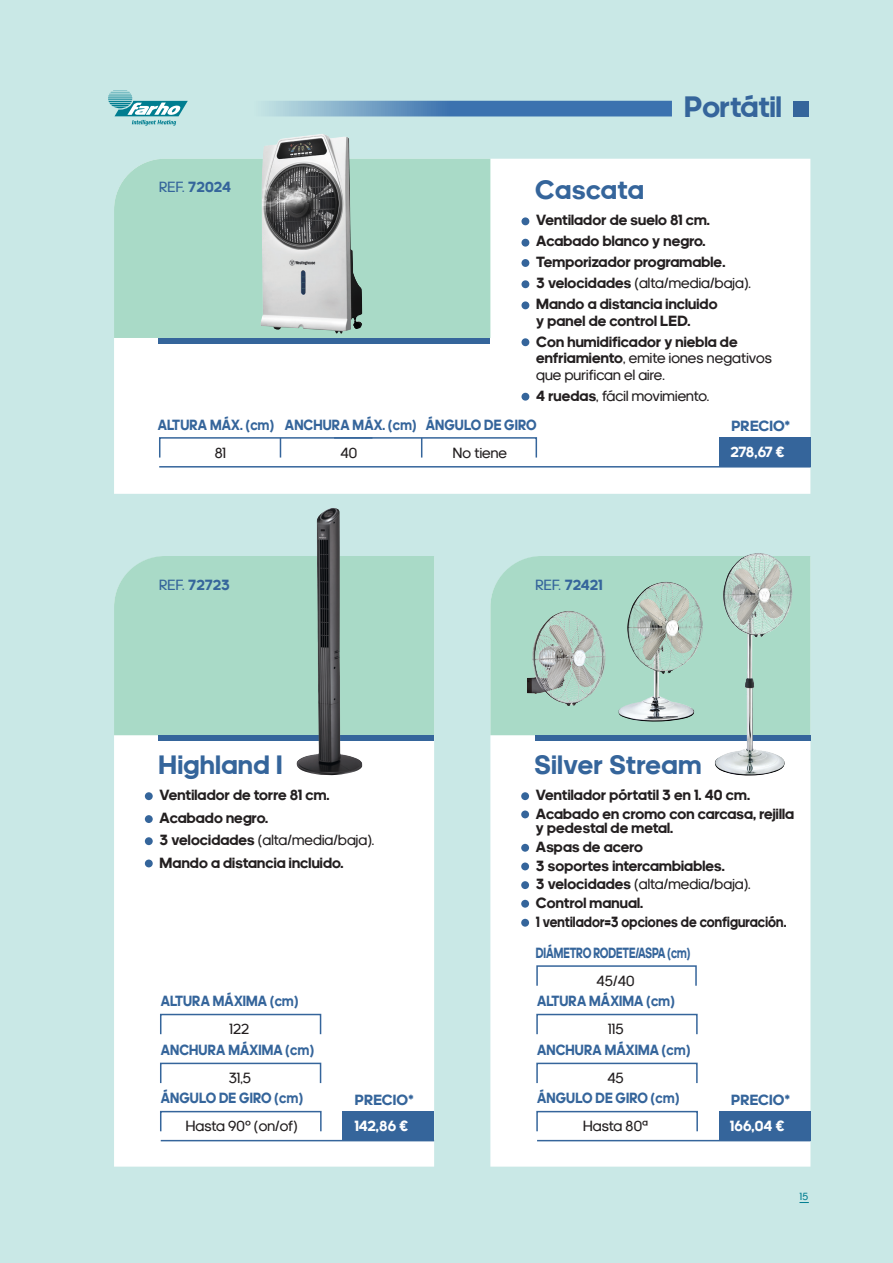
<style>
.page{position:relative;width:893px;height:1263px;background:#c9e8e6}
.page>*{position:absolute;margin:0;border:0;box-sizing:border-box;transform-origin:0 0}
.t1{font:700 30px "adineue PRO";color:#35659b}
.t2{font:700 27px "adineue PRO";letter-spacing:.025em;color:#35659b}
.t3{font:700 15px/18.8px "adineue PRO";letter-spacing:.01em;color:#231f20}
.t4{font:700 15px "adineue PRO";letter-spacing:.01em;color:#35659b;scale:.9 1}
.t5{font:15px/16.5px "adineue PRO";letter-spacing:.01em;color:#231f20}
.t6{font:700 15px "adineue PRO";letter-spacing:.01em;color:#35659b}
.t7{font:700 15px "adineue PRO";letter-spacing:-.01em;color:#35659b;scale:.75 1}
.t8{font:700 15px "adineue PRO";letter-spacing:.01em;color:#fff}
.t9{font:10.5px "adineue PRO";color:#007d90}
.s1{font-weight:400}
.s2{font-weight:700}
</style>
<div class="page">
<svg style="left:267px;top:101px;width:405px;height:15px;background:#598aba"></svg>
<div style="left:793px;top:101px;width:16px;height:15px;background:#35659b"></div>
<svg style="left:108px;top:90px;width:80px;height:36px"></svg>
<div style="left:490px;top:735px;width:320px;height:431px;background:#fff"></div>
<div style="left:490px;top:556px;width:320px;height:179px;background:#a9dac7"></div>
<div style="left:521px;top:792px;width:8px;height:8px;background:#35659b;border-radius:50%"></div>
<div style="left:521px;top:810px;width:8px;height:8px;background:#35659b;border-radius:50%"></div>
<div style="left:521px;top:844px;width:8px;height:8px;background:#35659b;border-radius:50%"></div>
<div style="left:521px;top:862px;width:8px;height:8px;background:#35659b;border-radius:50%"></div>
<div style="left:521px;top:881px;width:8px;height:8px;background:#35659b;border-radius:50%"></div>
<div style="left:521px;top:900px;width:8px;height:8px;background:#35659b;border-radius:50%"></div>
<div style="left:521px;top:919px;width:8px;height:8px;background:#35659b;border-radius:50%"></div>
<div style="left:535px;top:735px;width:275px;height:6px;background:#35659b"></div>
<div style="left:114px;top:735px;width:320px;height:431px;background:#fff"></div>
<div style="left:114px;top:556px;width:320px;height:179px;background:#a9dac7"></div>
<div style="left:145px;top:792px;width:8px;height:8px;background:#35659b;border-radius:50%"></div>
<div style="left:145px;top:815px;width:8px;height:8px;background:#35659b;border-radius:50%"></div>
<div style="left:145px;top:859px;width:8px;height:8px;background:#35659b;border-radius:50%"></div>
<div style="left:145px;top:837px;width:8px;height:8px;background:#35659b;border-radius:50%"></div>
<div style="left:159px;top:735px;width:275px;height:6px;background:#35659b"></div>
<div style="left:342px;top:1111px;width:92px;height:30px;background:#35659b"></div>
<div style="left:160px;top:1014px;width:161px;height:21px;border:2px solid #35659b"></div>
<div style="left:160px;top:1063px;width:161px;height:21px;border:2px solid #35659b"></div>
<div style="left:160px;top:1111px;width:162px;height:21px;border:2px solid #35659b"></div>
<hr style="left:161px;top:1140px;width:273px;height:1px;background:#35659b">
<div style="left:719px;top:1111px;width:91px;height:30px;background:#35659b"></div>
<div style="left:536px;top:1014px;width:162px;height:21px;border:2px solid #35659b"></div>
<div style="left:536px;top:1063px;width:162px;height:21px;border:2px solid #35659b"></div>
<div style="left:536px;top:965px;width:161px;height:21px;border:2px solid #35659b"></div>
<div style="left:536px;top:1111px;width:162px;height:21px;border:2px solid #35659b"></div>
<hr style="left:537px;top:1140px;width:273px;height:1px;background:#35659b">
<div style="left:114px;top:159px;width:696px;height:335px;background:#fff"></div>
<div style="left:114px;top:159px;width:376px;height:179px;background:#a9dac7"></div>
<div style="left:521px;top:217px;width:8px;height:8px;background:#35659b;border-radius:50%"></div>
<div style="left:521px;top:259px;width:8px;height:8px;background:#35659b;border-radius:50%"></div>
<div style="left:521px;top:239px;width:8px;height:8px;background:#35659b;border-radius:50%"></div>
<div style="left:521px;top:280px;width:8px;height:8px;background:#35659b;border-radius:50%"></div>
<div style="left:521px;top:301px;width:8px;height:8px;background:#35659b;border-radius:50%"></div>
<div style="left:521px;top:338px;width:8px;height:8px;background:#35659b;border-radius:50%"></div>
<div style="left:521px;top:393px;width:8px;height:8px;background:#35659b;border-radius:50%"></div>
<div style="left:159px;top:338px;width:331px;height:6px;background:#35659b"></div>
<svg style="left:158px;top:436px;width:380px;height:23px;background:#eef2f6"></svg>
<div style="left:719px;top:437px;width:92px;height:30px;background:#35659b"></div>
<hr style="left:159px;top:466px;width:652px;height:1px;background:#35659b">
<img style="left:260px;top:134px;width:103px;height:200px">
<img style="left:297px;top:508px;width:65px;height:267px">
<img style="left:715px;top:553px;width:78px;height:223px">
<img style="left:618px;top:582px;width:85px;height:140px">
<img style="left:527px;top:611px;width:78px;height:95px">
<p class="t6" style="left:159px;top:178px;width:73px"><span class="s1">REF.</span> 72024</p>
<h1 class="t1" style="left:684px;top:89px;width:99px">Portátil</h1>
<h2 class="t2" style="left:535px;top:174px;width:110px">Cascata</h2>
<p class="t3" style="left:536px;top:209px;width:216px;line-height:21px">Ventilador de suelo 81 cm.<br>Acabado blanco y negro.<br>Temporizador programable.<br>3 velocidades <span class="s1">(alta/media/baja).<br></span>Mando a distancia incluido</p>
<p class="t3" style="left:536px;top:310px;width:203px;line-height:21px">y panel de control LED.<br>Con humidificador y niebla de</p>
<p class="t5" style="left:536px;top:350px;width:237px"><span class="s2">enfriamiento</span>, emite iones negativos que purifican el aire.</p>
<p class="t5" style="left:536px;top:387px;width:174px"><span class="s2">4 ruedas</span>, fácil movimiento.</p>
<p class="t4" style="left:158px;top:416px;width:422px">ALTURA MÁX. (cm) ANCHURA MÁX. (cm) ÁNGULO DE GIRO</p>
<p class="t5" style="left:215px;top:444px;width:13px">81</p>
<p class="t5" style="left:340px;top:444px;width:18px">40</p>
<p class="t5" style="left:453px;top:444px;width:56px">No tiene</p>
<p class="t6" style="left:159px;top:576px;width:72px"><span class="s1">REF.</span> 72723</p>
<p class="t6" style="left:535px;top:576px;width:69px"><span class="s1">REF.</span> 72421</p>
<p class="t6" style="left:731px;top:417px;width:60px">PRECIO*</p>
<p class="t8" style="left:730px;top:443px;width:56px">278,67 €</p>
<h2 class="t2" style="left:159px;top:749px;width:125px">Highland I</h2>
<p class="t3" style="left:160px;top:783px;width:216px;line-height:22.5px">Ventilador de torre 81 cm.<br>Acabado negro.<br>3 velocidades <span class="s1">(alta/media/baja).<br></span>Mando a distancia incluido.</p>
<h2 class="t2" style="left:535px;top:749px;width:168px">Silver Stream</h2>
<p class="t3" style="left:536px;top:785px;width:260px">Ventilador pórtatil 3 en 1. 40 cm.<br>Acabado en cromo con carcasa, rejilla</p>
<p class="t3" style="left:536px;top:818px;width:252px">y pedestal de metal.<br>Aspas de acero<br>3 soportes intercambiables.<br>3 velocidades <span class="s1">(alta/media/baja).<br></span>Control manual.<br>1 ventilador=3 opciones de configuración.</p>
<p class="t7" style="left:536px;top:944px;width:207px">DIÁMETRO RODETE/ASPA (cm)</p>
<p class="t5" style="left:597px;top:972px;width:39px">45/40</p>
<p class="t4" style="left:161px;top:992px;width:154px">ALTURA MÁXIMA (cm)</p>
<p class="t5" style="left:229px;top:1021px;width:21px">122</p>
<p class="t4" style="left:161px;top:1041px;width:172px">ANCHURA MÁXIMA (cm)</p>
<p class="t4" style="left:161px;top:1089px;width:159px">ÁNGULO DE GIRO (cm)</p>
<p class="t5" style="left:229px;top:1069px;width:24px">31,5</p>
<p class="t5" style="left:186px;top:1117px;width:113px">Hasta 90º (on/of)</p>
<p class="t6" style="left:355px;top:1091px;width:60px">PRECIO*</p>
<p class="t8" style="left:354px;top:1116px;width:55px">142,86 €</p>
<p class="t4" style="left:537px;top:992px;width:154px">ALTURA MÁXIMA (cm)</p>
<p class="t5" style="left:608px;top:1021px;width:17px">115</p>
<p class="t4" style="left:537px;top:1041px;width:172px">ANCHURA MÁXIMA (cm)</p>
<p class="t4" style="left:537px;top:1089px;width:159px">ÁNGULO DE GIRO (cm)</p>
<p class="t5" style="left:607px;top:1069px;width:18px">45</p>
<p class="t5" style="left:583px;top:1117px;width:66px">Hasta 80ª</p>
<p class="t6" style="left:731px;top:1091px;width:60px">PRECIO*</p>
<p class="t8" style="left:730px;top:1116px;width:56px">166,04 €</p>
<p class="t9" style="left:799px;top:1190px;width:10px">15</p>
</div>
